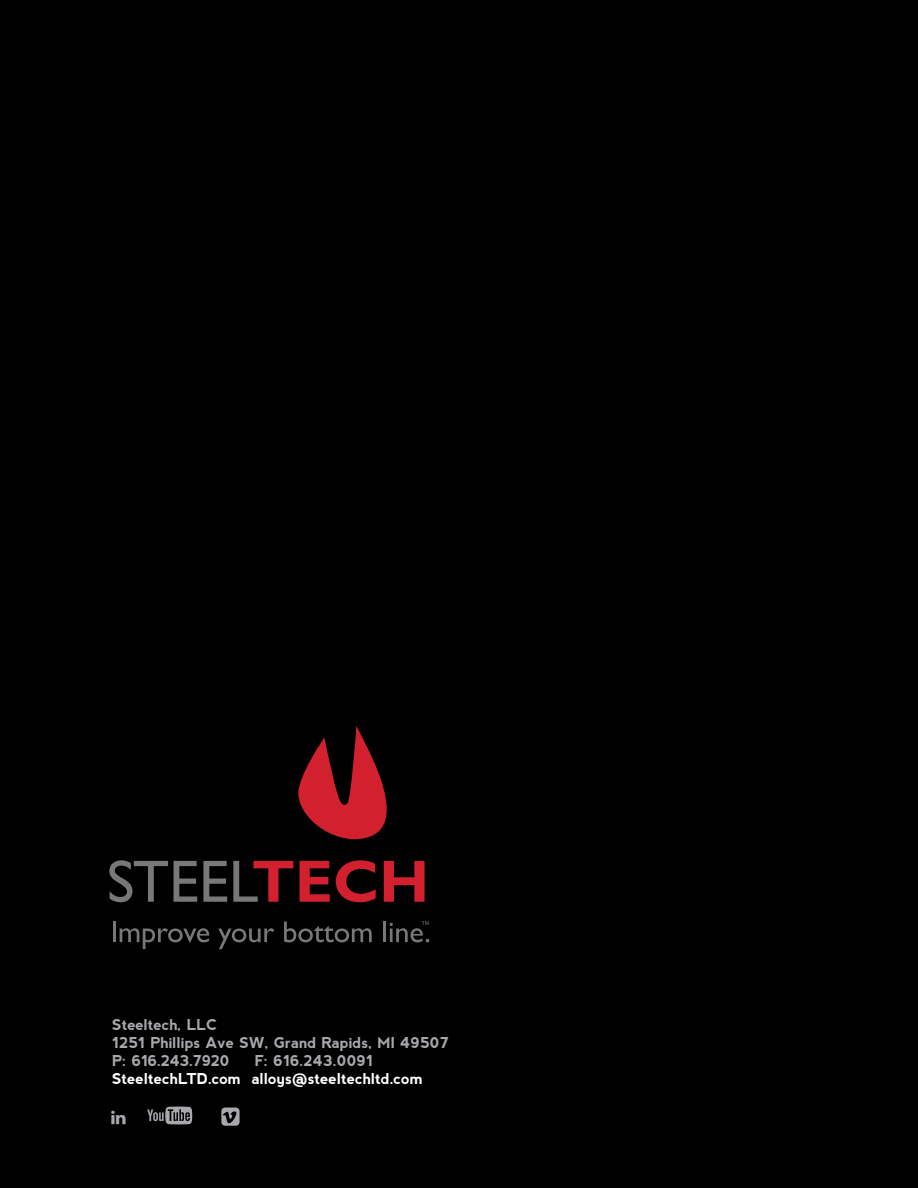
<style>
.page{position:relative;width:918px;height:1188px;background:#000}
.page>*{position:absolute;margin:0;border:0;box-sizing:border-box;transform-origin:0 0}
.t1{font:54px "Sosa";color:#a8a9ad}
.t2{font:18px "Sosa";color:#a8a9ad}
.t3{font:700 15px/18px "nevis";color:#a8a9ad}
.t4{font:700 15px/18px "nevis";letter-spacing:-.01em;color:#fff}
.s1{color:#a8a9ad}
</style>
<div class="page">
<hr style="left:113px;top:921px;width:3px;height:21px;background:#787779">
<svg style="left:120px;top:928px;width:89px;height:21px"></svg>
<svg style="left:218px;top:928px;width:56px;height:21px"></svg>
<svg style="left:284px;top:921px;width:88px;height:21px"></svg>
<hr style="left:383px;top:921px;width:3px;height:21px;background:#787779">
<svg style="left:109px;top:860px;width:88px;height:42px"></svg>
<svg style="left:203px;top:861px;width:24px;height:41px"></svg>
<svg style="left:233px;top:861px;width:60px;height:41px"></svg>
<svg style="left:300px;top:861px;width:30px;height:41px"></svg>
<svg style="left:336px;top:860px;width:40px;height:42px"></svg>
<svg style="left:384px;top:861px;width:41px;height:41px"></svg>
<svg style="left:298px;top:726px;width:90px;height:122px"></svg>
<svg style="left:390px;top:921px;width:39px;height:21px"></svg>
<svg style="left:221px;top:1108px;width:19px;height:18px"></svg>
<p class="t3" style="left:112px;top:1015px;width:338px">Steeltech, LLC<br>1251 Phillips Ave SW, Grand Rapids, MI 49507<br>P: 616.243.7920</p>
<p class="t4" style="left:112px;top:1051px;width:312px;text-indent:142px"><span class="s1">F: 616.243.0091<br></span>SteeltechLTD.com alloys@steeltechltd.com</p>
<p class="t2" style="left:109px;top:1107px;width:19px">ą</p>
<p class="t1" style="left:143px;top:1086px;width:55px">Ĵ</p>
</div>
